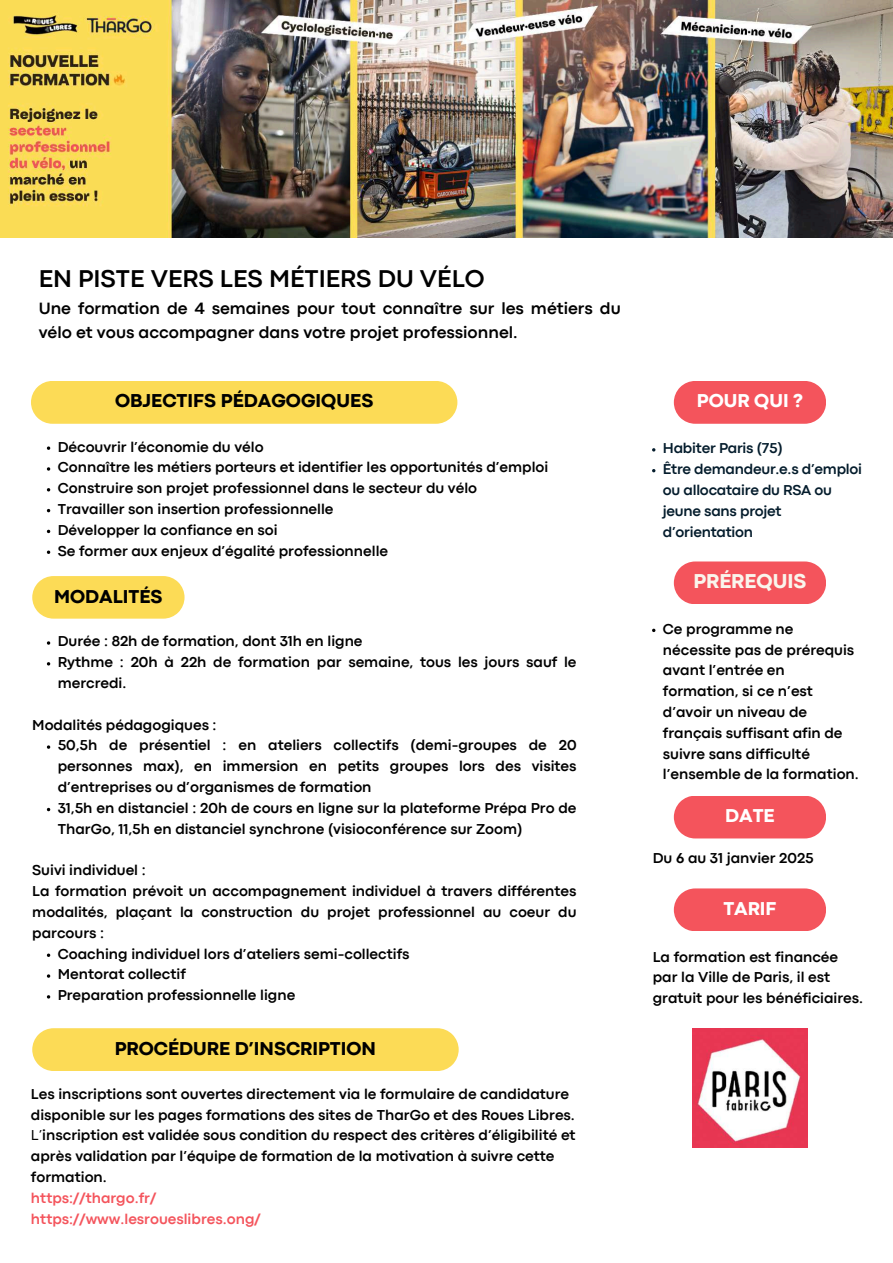
<style>
.page{position:relative;width:893px;height:1263px;background:#fff}
.page>*{position:absolute;margin:0;border:0;box-sizing:border-box;transform-origin:0 0}
.t1{font:700 25.35px "Codec Pro";color:#000}
.t2{font:800 20.92px "Codec Pro";color:#faf5ec}
.t3{font:800 19.5px "Codec Pro";color:#000}
.t4{font:800 19.42px "Codec Pro";color:#000}
.t5{font:800 19.42px "Codec Pro";color:#fff}
.t6{font:700 17.1px/23.6px "Codec Pro";color:#000}
.t7{font:700 15px/20.9px "Codec Pro";color:#000}
.t8{font:700 15px/20.9px "Codec Pro";letter-spacing:-.015em;color:#041c2c}
.t9{font:700 15px/20.9px "Codec Pro";color:#f4545c}
.s1{font-weight:400}
</style>
<div class="page">
<div style="left:31px;top:381px;width:426px;height:43px;background:#fcdb56"></div>
<svg style="left:674px;top:381px;width:152px;height:43px;background:#f45e66"></svg>
<svg style="left:674px;top:561px;width:152px;height:43px;background:#f45f67"></svg>
<div style="left:674px;top:796px;width:152px;height:42px;background:#f4545c"></div>
<svg style="left:32px;top:576px;width:152px;height:43px;background:#fcdd61"></svg>
<div style="left:32px;top:1028px;width:427px;height:43px;background:#fcdb56"></div>
<svg style="left:674px;top:888px;width:152px;height:43px;background:#f45f67"></svg>
<img style="left:0;top:0;width:893px;height:238px">
<svg style="left:47px;top:641px;width:3px;height:4px"></svg>
<svg style="left:47px;top:745px;width:3px;height:4px"></svg>
<svg style="left:47px;top:953px;width:3px;height:4px"></svg>
<svg style="left:47px;top:974px;width:3px;height:4px"></svg>
<svg style="left:47px;top:446px;width:3px;height:4px"></svg>
<svg style="left:47px;top:467px;width:3px;height:4px"></svg>
<svg style="left:47px;top:550px;width:3px;height:4px"></svg>
<img style="left:692px;top:1028px;width:115px;height:119px">
<h1 class="t1" style="left:39px;top:270px;width:447px">EN PISTE VERS LES MÉTIERS DU VÉLO</h1>
<p class="t6" style="left:39px;top:298px;width:583px">Une formation de 4 semaines pour tout connaître sur les métiers du vélo et vous accompagner dans votre projet professionnel.</p>
<h3 class="t3" style="left:115px;top:394px;width:260px">OBJECTIFS PÉDAGOGIQUES</h3>
<p class="t5" style="left:697px;top:394px;width:108px">POUR QUI ?</p>
<p class="t7" style="left:58px;top:437px;width:492px">Découvrir l’économie du vélo<br>Connaître les métiers porteurs et identifier les opportunités d’emploi Construire son projet professionnel dans le secteur du vélo<br>Travailler son insertion professionnelle<br>Développer la confiance en soi<br>Se former aux enjeux d’égalité professionnelle</p>
<p class="t4" style="left:54px;top:589px;width:110px">MODALITÉS</p>
<p class="t7" style="left:58px;top:632px;width:520px">Durée : 82h de formation, dont 31h en ligne<br>Rythme : 20h à 22h de formation par semaine, tous les jours sauf le mercredi.</p>
<p class="t7" style="left:58px;top:715px;width:520px;text-indent:-25px">Modalités pédagogiques :<br>50,5h de présentiel : en ateliers collectifs (demi-groupes de 20 personnes max), en immersion en petits groupes lors des visites d’entreprises ou d’organismes de formation<br>31,5h en distanciel : 20h de cours en ligne sur la plateforme Prépa Pro de TharGo, 11,5h en distanciel synchrone (visioconférence sur Zoom)</p>
<p class="t7" style="left:32px;top:861px;width:115px">Suivi individuel :</p>
<p class="t7" style="left:32px;top:882px;width:546px">La formation prévoit un accompagnement individuel à travers différentes</p>
<p class="t7" style="left:32px;top:903px;width:546px">modalités, plaçant la construction du projet professionnel au coeur du</p>
<p class="t7" style="left:32px;top:923px;width:73px">parcours :</p>
<p class="t7" style="left:58px;top:944px;width:353px">Coaching individuel lors d’ateliers semi-collectifs</p>
<p class="t7" style="left:58px;top:965px;width:130px">Mentorat collectif</p>
<p class="t7" style="left:58px;top:986px;width:239px">Preparation professionnelle ligne</p>
<p class="t4" style="left:115px;top:1041px;width:263px">PROCÉDURE D’INSCRIPTION</p>
<p class="t7" style="left:31px;top:1084px;width:546px">Les inscriptions sont ouvertes directement via le formulaire de candidature disponible sur les pages formations des sites de TharGo et des Roues Libres.<br><span class="s1">L’</span>inscription est validée sous condition du respect des critères d’éligibilité et après validation par l’équipe de formation de la motivation à suivre cette formation.</p>
<p class="t9" style="left:31px;top:1188px;width:231px">https://thargo.fr/ https://www.lesroueslibres.ong/</p>
<p class="t8" style="left:663px;top:439px;width:201px">Habiter Paris (75)<br>Être demandeur.e.s d’emploi ou allocataire du RSA ou jeune sans projet d’orientation</p>
<h2 class="t2" style="left:693px;top:573px;width:114px">PRÉREQUIS</h2>
<p class="t7" style="left:663px;top:619px;width:197px">Ce programme ne nécessite pas de prérequis avant l’entrée en formation, si ce n’est d’avoir un niveau de français suffisant afin de suivre sans difficulté l’ensemble de la formation.</p>
<p class="t5" style="left:725px;top:809px;width:51px">DATE</p>
<p class="t7" style="left:653px;top:849px;width:162px">Du 6 au 31 janvier 2025</p>
<p class="t5" style="left:723px;top:901px;width:55px">TARIF</p>
<p class="t7" style="left:653px;top:947px;width:212px">La formation est financée par la Ville de Paris, il est gratuit pour les bénéficiaires.</p>
</div>
